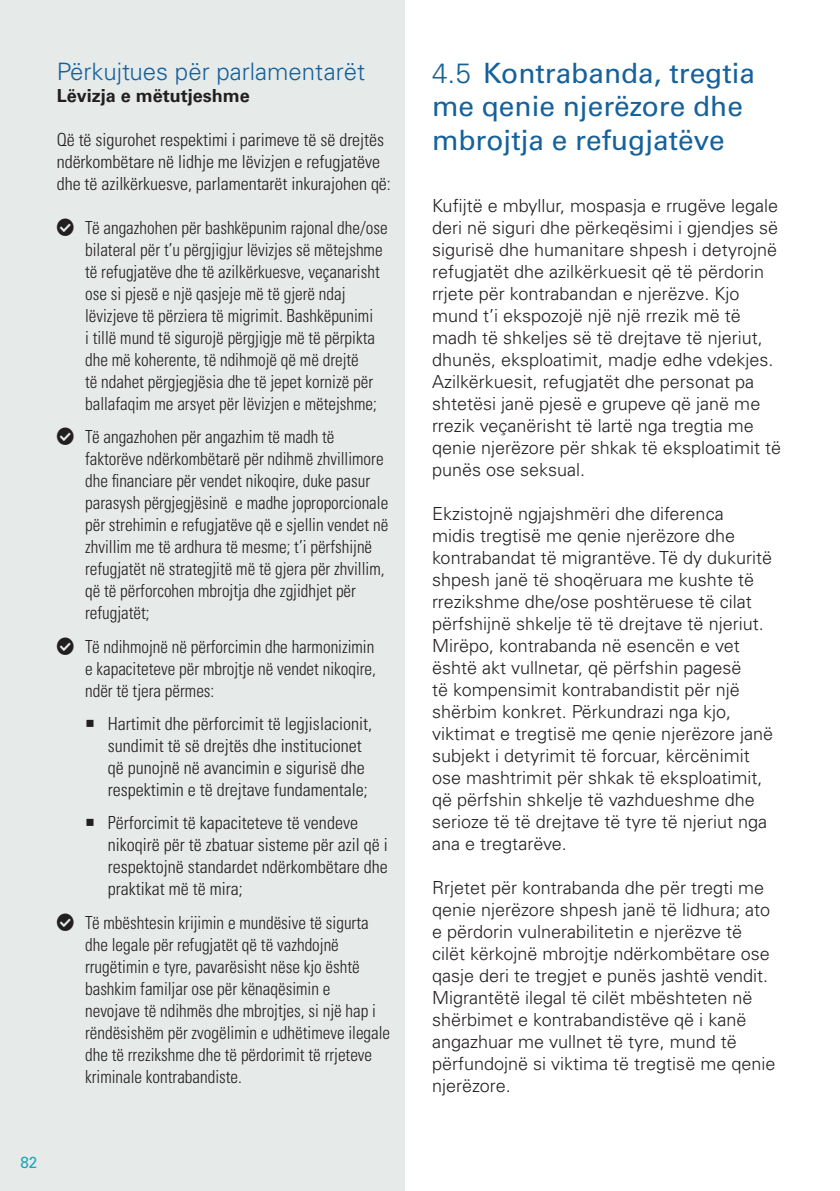
<style>
.page{position:relative;width:840px;height:1191px;background:#fff}
.page>*{position:absolute;margin:0;border:0;box-sizing:border-box;transform-origin:0 0}
.t1{font:28px/33.6px "Univers LT Std";color:#15619b}
.heading_7{font:300 24px "Univers LT Std";color:#15619b}
.Body_Text{font:300 18px/22px "Univers LT Std";color:#231f20}
.t2{font:300 condensed 18px/22px "Univers LT Std";color:#231f20;scale:.95 1}
.t3{font:300 condensed 18px/22px "Univers LT Std";color:#231f20}
.heading_8{font:700 18px "Univers LT Std";color:#231f20}
.t4{font:16px "Univers LT Std";color:#1ca4b7;scale:.95 1}
.s1{font-weight:300}
</style>
<div class="page">
<div style="left:0;top:0;width:404px;height:1191px;background:#e6eae9"></div>
<p class="heading_7" style="left:57px;top:57px;width:309px">Përkujtues për parlamentarët</p>
<p class="heading_8" style="left:57px;top:85px;width:194px">Lëvizja e mëtutjeshme</p>
<p class="t3" style="left:57px;top:128px;width:335px">Që të sigurohet respektimi i parimeve të së drejtës ndërkombëtare në lidhje me lëvizjen e refugjatëve dhe të azilkërkuesve, parlamentarët inkurajohen që:</p>
<p class="t2" style="left:85px;top:216px;width:320px">Të angazhohen për bashkëpunim rajonal dhe/ose bilateral për t’u përgjigjur lëvizjes së mëtejshme të refugjatëve dhe të azilkërkuesve, veçanarisht ose si pjesë e një qasjeje më të gjerë ndaj lëvizjeve të përziera të migrimit. Bashkëpunimi<br>i tillë mund të sigurojë përgjigje më të përpikta dhe më koherente, të ndihmojë që më drejtë<br>të ndahet përgjegjësia dhe të jepet kornizë për ballafaqim me arsyet për lëvizjen e mëtejshme;</p>
<p class="t2" style="left:85px;top:426px;width:320px">Të angazhohen për angazhim të madh të faktorëve ndërkombëtarë për ndihmë zhvillimore dhe financiare për vendet nikoqire, duke pasur parasysh përgjegjësinë e madhe joproporcionale për strehimin e refugjatëve që e sjellin vendet në zhvillim me të ardhura të mesme; t’i përfshijnë refugjatët në strategjitë më të gjera për zhvillim, që të përforcohen mbrojtja dhe zgjidhjet për refugjatët;</p>
<p class="t2" style="left:85px;top:635px;width:307px;text-align:justify">Të ndihmojnë në përforcimin dhe harmonizimin e kapaciteteve për mbrojtje në vendet nikoqire, ndër të tjera përmes:</p>
<p class="t3" style="left:108px;top:712px;width:265px">Hartimit dhe përforcimit të legjislacionit, sundimit të së drejtës dhe institucionet që punojnë në avancimin e sigurisë dhe respektimin e të drejtave fundamentale;</p>
<p class="t3" style="left:108px;top:812px;width:281px">Përforcimit të kapaciteteve të vendeve nikoqirë për të zbatuar sisteme për azil që i respektojnë standardet ndërkombëtare dhe praktikat më të mira;</p>
<p class="t2" style="left:85px;top:911px;width:322px">Të mbështesin krijimin e mundësive të sigurta dhe legale për refugjatët që të vazhdojnë rrugëtimin e tyre, pavarësisht nëse kjo është bashkim familjar ose për kënaqësimin e<br>nevojave të ndihmës dhe mbrojtjes, si një hap i rëndësishëm për zvogëlimin e udhëtimeve ilegale dhe të rrezikshme dhe të përdorimit të rrjeteve kriminale kontrabandiste.</p>
<p class="t4" style="left:20px;top:1153px;width:19px">82</p>
<p class="t1" style="left:432px;top:56px;width:324px"><span class="s1">4.5</span> Kontrabanda, tregtia me qenie njerëzore dhe mbrojtja e refugjatëve</p>
<p class="Body_Text" style="left:432px;top:194px;width:350px">Kufijtë e mbyllur, mospasja e rrugëve legale deri në siguri dhe përkeqësimi i gjendjes së sigurisë dhe humanitare shpesh i detyrojnë refugjatët dhe azilkërkuesit që të përdorin rrjete për kontrabandan e njerëzve. Kjo mund t’i ekspozojë një një rrezik më të madh të shkeljes së të drejtave të njeriut, dhunës, eksploatimit, madje edhe vdekjes.<br>Azilkërkuesit, refugjatët dhe personat pa shtetësi janë pjesë e grupeve që janë me rrezik veçanërisht të lartë nga tregtia me qenie njerëzore për shkak të eksploatimit të punës ose seksual.</p>
<p class="Body_Text" style="left:432px;top:502px;width:342px">Ekzistojnë ngjajshmëri dhe diferenca<br>midis tregtisë me qenie njerëzore dhe kontrabandat të migrantëve. Të dy dukuritë shpesh janë të shoqëruara me kushte të rrezikshme dhe/ose poshtëruese të cilat përfshijnë shkelje të të drejtave të njeriut.<br>Mirëpo, kontrabanda në esencën e vet është akt vullnetar, që përfshin pagesë<br>të kompensimit kontrabandistit për një shërbim konkret. Përkundrazi nga kjo, viktimat e tregtisë me qenie njerëzore janë subjekt i detyrimit të forcuar, kërcënimit ose mashtrimit për shkak të eksploatimit, që përfshin shkelje të vazhdueshme dhe serioze të të drejtave të tyre të njeriut nga ana e tregtarëve.</p>
<p class="Body_Text" style="left:432px;top:876px;width:345px">Rrjetet për kontrabanda dhe për tregti me qenie njerëzore shpesh janë të lidhura; ato e përdorin vulnerabilitetin e njerëzve të cilët kërkojnë mbrojtje ndërkombëtare ose qasje deri te tregjet e punës jashtë vendit.<br>Migrantëtë ilegal të cilët mbështeten në shërbimet e kontrabandistëve që i kanë angazhuar me vullnet të tyre, mund të përfundojnë si viktima të tregtisë me qenie njerëzore.</p>
</div>
